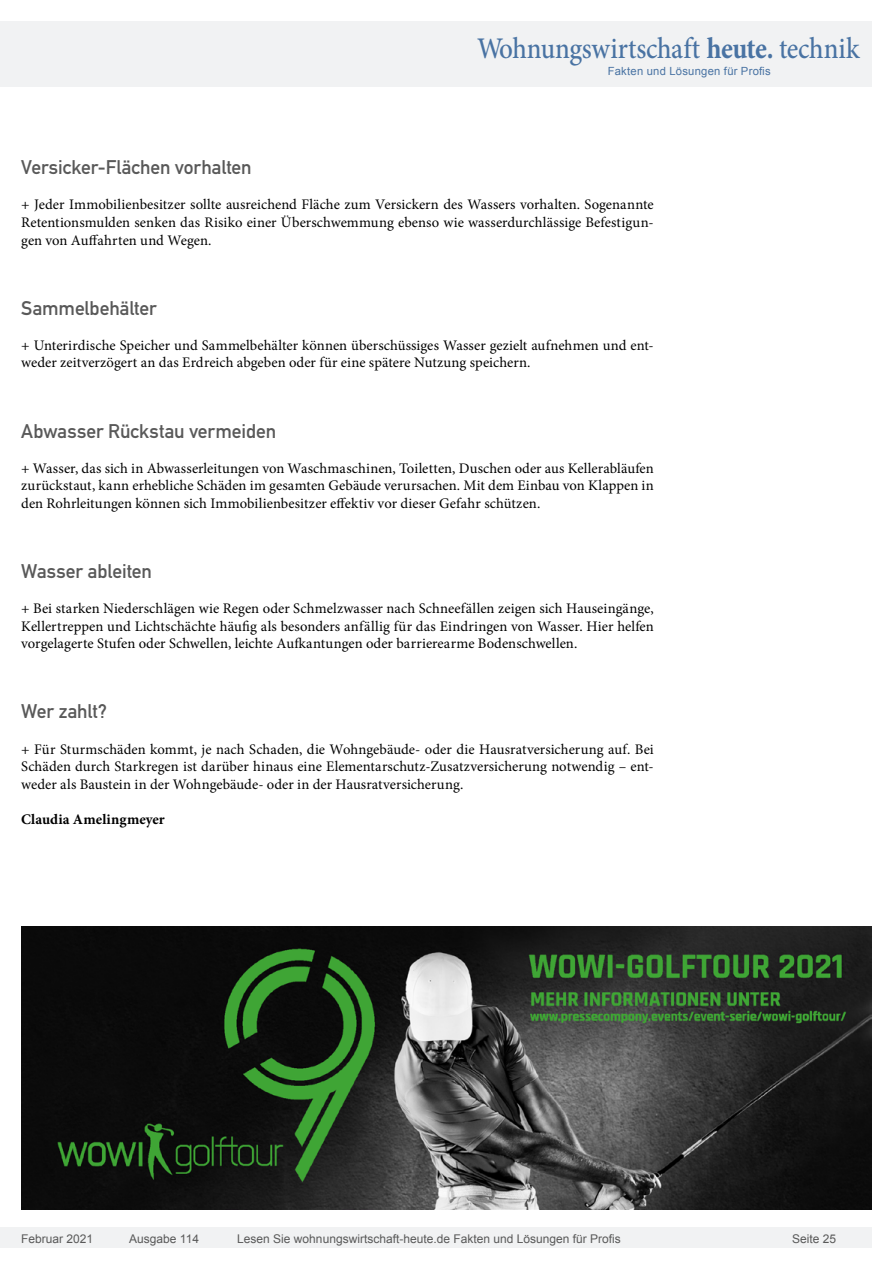
<style>
.page{position:relative;width:893px;height:1263px;background:#fff}
.page>*{position:absolute;margin:0;border:0;box-sizing:border-box;transform-origin:0 0}
.t1{font:500 30px "Minion Pro";letter-spacing:-.01em;color:#4973a3;scale:.9 1}
.Überschrift_Grau{font:19.5px "DIN Mittelschrift";letter-spacing:-.005em;color:#595959}
.Fließtext_erste_Zeil{font:14.7px/17.5px "Minion Pro";letter-spacing:.005em;color:#000;text-align:justify}
.AUTOR{font:700 14.7px "Minion Pro";letter-spacing:.01em;color:#000}
.t2{font:12px "Arial";color:#595959}
.t3{font:11.25px "Arial";letter-spacing:.025em;color:#4973a3}
.s1{font-weight:700}
</style>
<div class="page">
<div style="left:0;top:1227px;width:872px;height:20px;background:#f1f2f3"></div>
<div style="left:0;top:21px;width:872px;height:66px;background:#f1f2f3"></div>
<img style="left:21px;top:926px;width:851px;height:284px">
<h1 class="t1" style="left:477px;top:28px;width:426px">Wohnungswirtschaft <span class="s1">heute.</span> technik</h1>
<p class="t3" style="left:608px;top:63px;width:165px">Fakten und Lösungen für Profis</p>
<p class="Überschrift_Grau" style="left:21px;top:156px;width:232px">Versicker-Flächen vorhalten</p>
<p class="Fließtext_erste_Zeil" style="left:21px;top:196px;width:634px">+ Jeder Immobilienbesitzer sollte ausreichend Fläche zum Versickern des Wassers vorhalten. Sogenannte Retentionsmulden senken das Risiko einer Überschwemmung ebenso wie wasserdurchlässige Befestigun&shy;gen von Auffahrten und Wegen.</p>
<p class="Überschrift_Grau" style="left:21px;top:296px;width:137px">Sammelbehälter</p>
<p class="Fließtext_erste_Zeil" style="left:21px;top:336px;width:634px">+ Unterirdische Speicher und Sammelbehälter können überschüssiges Wasser gezielt aufnehmen und ent&shy;weder zeitverzögert an das Erdreich abgeben oder für eine spätere Nutzung speichern.</p>
<p class="Überschrift_Grau" style="left:21px;top:419px;width:256px">Abwasser Rückstau vermeiden</p>
<p class="Fließtext_erste_Zeil" style="left:21px;top:459px;width:634px">+ Wasser, das sich in Abwasserleitungen von Waschmaschinen, Toiletten, Duschen oder aus Kellerabläufen zurückstaut, kann erhebliche Schäden im gesamten Gebäude verursachen. Mit dem Einbau von Klappen in den Rohrleitungen können sich Immobilienbesitzer effektiv vor dieser Gefahr schützen.</p>
<p class="Überschrift_Grau" style="left:21px;top:560px;width:132px">Wasser ableiten</p>
<p class="Fließtext_erste_Zeil" style="left:21px;top:600px;width:634px">+ Bei starken Niederschlägen wie Regen oder Schmelzwasser nach Schneefällen zeigen sich Hauseingänge, Kellertreppen und Lichtschächte häufig als besonders anfällig für das Eindringen von Wasser. Hier helfen vorgelagerte Stufen oder Schwellen, leichte Aufkantungen oder barrierearme Bodenschwellen.</p>
<p class="Überschrift_Grau" style="left:21px;top:700px;width:87px">Wer zahlt?</p>
<p class="Fließtext_erste_Zeil" style="left:21px;top:740px;width:634px">+ Für Sturmschäden kommt, je nach Schaden, die Wohngebäude- oder die Hausratversicherung auf. Bei Schäden durch Starkregen ist darüber hinaus eine Elementarschutz-Zusatzversicherung notwendig – ent&shy;weder als Baustein in der Wohngebäude- oder in der Hausratversicherung.</p>
<p class="AUTOR" style="left:21px;top:809px;width:145px">Claudia Amelingmeyer</p>
<p class="t2" style="left:21px;top:1230px;width:74px">Februar 2021</p>
<p class="t2" style="left:129px;top:1230px;width:71px">Ausgabe 114</p>
<p class="t2" style="left:237px;top:1230px;width:385px">Lesen Sie wohnungswirtschaft-heute.de Fakten und Lösungen für Profis</p>
<p class="t2" style="left:792px;top:1231px;width:46px">Seite 25</p>
</div>
